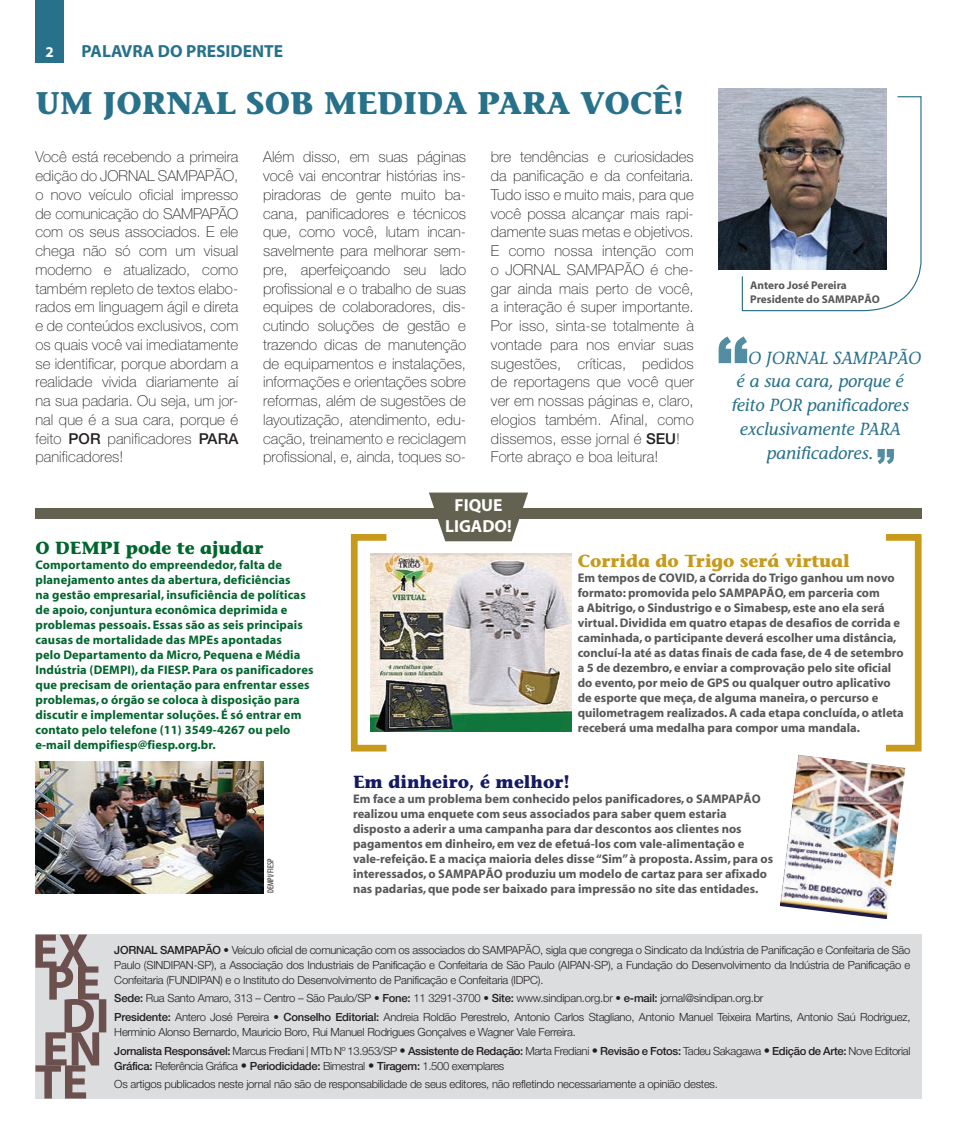
<style>
.page{position:relative;width:957px;height:1134px;background:#fff}
.page>*{position:absolute;margin:0;border:0;box-sizing:border-box;transform-origin:0 0}
.t1{font:700 31.25px "Stone Informal";color:#28718a}
.t2{font:italic 17.5px "Stone Informal";color:#28718a}
.t3{font:700 17.5px "Stone Informal";color:#c79a1b}
.t4{font:700 17.5px "Myriad";color:#28718a}
.t5{font:700 17.5px "Stone Informal";color:#151a64}
.t6{font:700 17.5px "Stone Informal";color:#00652e}
.t7{font:700 17.5px/21px "Myriad";color:#fff;text-align:center}
.t8{font:100 15px/18.8px "Helvetica Neue";letter-spacing:.01em;color:#231f20;text-align:justify}
.t9{font:700 15px "Myriad";color:#fff}
.t10{font:700 12.5px/15px "Myriad";color:#57585a}
.t11{font:700 12.5px/15px "Myriad";letter-spacing:.01em;color:#00652e}
.t12{font:300 11.25px/18.5px "Helvetica Neue";letter-spacing:-.02em;color:#231f20}
.t13{font:700 11.25px/13.5px "Myriad";color:#57585a}
.t14{font:condensed 8.75px "Myriad";color:#231f20}
.s1{font-weight:500}
.s2{font-size:12.5px}
</style>
<div class="page">
<div style="left:35px;top:508px;width:886px;height:11px;background:#636250"></div>
<svg style="left:429px;top:493px;width:99px;height:48px"></svg>
<div style="left:35px;top:934px;width:886px;height:164px;background:#dcdddf"></div>
<svg style="left:741px;top:96px;width:181px;height:216px"></svg>
<img style="left:718px;top:89px;width:169px;height:180px">
<svg style="left:35px;top:934px;width:71px;height:164px"></svg>
<svg style="left:718px;top:336px;width:29px;height:27px"></svg>
<svg style="left:877px;top:449px;width:17px;height:15px"></svg>
<div style="left:35px;top:0;width:29px;height:63px;background:#28718a"></div>
<img style="left:370px;top:553px;width:201px;height:179px">
<img style="left:780px;top:755px;width:125px;height:164px">
<div style="left:882px;top:534px;width:39px;height:217px;border:7px solid #c79a1b"></div>
<div style="left:351px;top:534px;width:39px;height:217px;border:7px solid #c79a1b"></div>
<img style="left:35px;top:762px;width:228px;height:131px">
<p class="t9" style="left:45px;top:44px;width:10px">2</p>
<p class="t4" style="left:81px;top:42px;width:203px">PALAVRA DO PRESIDENTE</p>
<h1 class="t1" style="left:35px;top:83px;width:106px">UM JORNAL</h1>
<h1 class="t1" style="left:246px;top:83px;width:255px">SOB MEDIDA PARA</h1>
<h1 class="t1" style="left:580px;top:83px;width:105px">VOCÊ!</h1>
<p class="t8" style="left:35px;top:148px;width:204px">Você está recebendo a primeira edição do JORNAL SAMPAPÃO, o novo veículo oficial impresso de comunicação do SAMPAPÃO com os seus associados. E ele chega não só com um visual moderno e atualizado, como também repleto de textos elabo&shy;rados em linguagem ágil e direta e de conteúdos exclusivos, com os quais você vai imediatamente se identificar, porque abordam a realidade vivida diariamente aí na sua padaria. Ou seja, um jor&shy;nal que é a sua cara, porque é feito <span class="s1">POR</span> panificadores <span class="s1">PARA </span>panificadores!</p>
<p class="t8" style="left:263px;top:148px;width:204px">Além disso, em suas páginas você vai encontrar histórias ins&shy;piradoras de gente muito ba&shy;cana, panificadores e técnicos que, como você, lutam incan&shy;savelmente para melhorar sem&shy;pre, aperfeiçoando seu lado profissional e o trabalho de suas equipes de colaboradores, dis&shy;cutindo soluções de gestão e trazendo dicas de manutenção de equipamentos e instalações, informações e orientações sobre reformas, além de sugestões de layoutização, atendimento, edu&shy;cação, treinamento e reciclagem profissional, e, ainda, toques so-</p>
<p class="t8" style="left:491px;top:148px;width:204px;text-align:left">bre tendências e curiosidades da panificação e da confeitaria.<br>Tudo isso e muito mais, para que você possa alcançar mais rapi&shy;damente suas metas e objetivos.<br>E como nossa intenção com o JORNAL SAMPAPÃO é che&shy;gar ainda mais perto de você, a interação é super importante.<br>Por isso, sinta-se totalmente à vontade para nos enviar suas sugestões, críticas, pedidos de reportagens que você quer ver em nossas páginas e, claro, elogios também. Afinal, como dissemos, esse jornal é <span class="s1">SEU</span>!<br>Forte abraço e boa leitura!</p>
<p class="t7" style="left:445px;top:496px;width:68px">FIQUE<br>LIGADO!</p>
<p class="t13" style="left:750px;top:279px;width:131px">Antero José Pereira<br>Presidente do SAMPAPÃO</p>
<p class="t2" style="left:748px;top:347px;width:175px">O JORNAL SAMPAPÃO</p>
<p class="t2" style="left:736px;top:371px;width:169px">é a sua cara, porque é</p>
<p class="t2" style="left:731px;top:395px;width:179px">feito POR panificadores</p>
<p class="t2" style="left:740px;top:418px;width:162px">exclusivamente PARA</p>
<p class="t2" style="left:766px;top:442px;width:108px">panificadores.</p>
<p class="t6" style="left:35px;top:537px;width:229px">O Dempi pode te ajudar</p>
<p class="t11" style="left:35px;top:558px;width:280px">Comportamento do empreendedor, falta de planejamento antes da abertura, deficiências<br>na gestão empresarial, insuficiência de políticas de apoio, conjuntura econômica deprimida e problemas pessoais. Essas são as seis principais causas de mortalidade das MPEs apontadas<br>pelo Departamento da Micro, Pequena e Média Indústria (DEMPI), da FIESP. Para os panificadores que precisam de orientação para enfrentar esses problemas, o órgão se coloca à disposição para discutir e implementar soluções. É só entrar em contato pelo telefone (11) 3549-4267 ou pelo e-mail dempifiesp@fiesp.org.br.</p>
<p class="t14" style="left:266px;top:893px;width:36px;rotate:-90deg">DEMPI/FIESP</p>
<p class="t3" style="left:578px;top:550px;width:273px">Corrida do Trigo será virtual</p>
<p class="t10" style="left:578px;top:571px;width:327px">Em tempos de COVID, a Corrida do Trigo ganhou um novo formato: promovida pelo SAMPAPÃO, em parceria com<br>a Abitrigo, o Sindustrigo e o Simabesp, este ano ela será virtual. Dividida em quatro etapas de desafios de corrida e caminhada, o participante deverá escolher uma distância, concluí-la até as datas finais de cada fase, de 4 de setembro a 5 de dezembro, e enviar a comprovação pelo site oficial do evento, por meio de GPS ou qualquer outro aplicativo de esporte que meça, de alguma maneira, o percurso e quilometragem realizados. A cada etapa concluída, o atleta receberá uma medalha para compor uma mandala.</p>
<p class="t5" style="left:353px;top:771px;width:218px">Em dinheiro, é melhor!</p>
<p class="t10" style="left:353px;top:792px;width:422px">Em face a um problema bem conhecido pelos panificadores, o SAMPAPÃO realizou uma enquete com seus associados para saber quem estaria disposto a aderir a uma campanha para dar descontos aos clientes nos pagamentos em dinheiro, em vez de efetuá-los com vale-alimentação e vale-refeição. E a maciça maioria deles disse “Sim” à proposta. Assim, para os interessados, o SAMPAPÃO produziu um modelo de cartaz para ser afixado nas padarias, que pode ser baixado para impressão no site das entidades.</p>
<p class="t12" style="left:114px;top:942px;width:797px;line-height:15px;text-align:justify"><span class="s1">JORNAL SAMPAPÃO</span> • Veículo oficial de comunicação com os associados do SAMPAPÃO, sigla que congrega o Sindicato da Indústria de Panificação e Confeitaria de São Paulo (SINDIPAN-SP), a Associação dos Industriais de Panificação e Confeitaria de São Paulo (AIPAN-SP), a Fundação do Desenvolvimento da Indústria de Panificação e Confeitaria (FUNDIPAN) e o Instituto do Desenvolvimento de Panificação e Confeitaria (IDPC).</p>
<p class="t12" style="left:114px;top:989px;width:797px"><span class="s1">Sede:</span> Rua Santo Amaro, 313 – Centro – São Paulo/SP • <span class="s1">Fone:</span> 11 3291-3700 • <span class="s1">Site:</span> www.sindipan.org.br • <span class="s1">e-mail:</span> jornal@sindipan.org.br<br><span class="s1">Presidente:</span> Antero José Pereira • <span class="s1">Conselho Editorial:</span> Andreia Roldão Perestrelo, Antonio Carlos Stagliano, Antonio Manuel Teixeira Martins, Antonio Saú Rodriguez,</p>
<p class="t12" style="left:114px;top:1022px;width:797px">Herminio Alonso Bernardo, Mauricio Boro, Rui Manuel Rodrigues Gonçalves e Wagner Vale Ferreira.<br><span class="s1">Jornalista Responsável:</span> Marcus Frediani | MTb Nº 13.953/SP <span class="s2">•</span> <span class="s1">Assistente de Redação:</span> Marta Frediani <span class="s2">•</span> <span class="s1">Revisão e Fotos:</span> Tadeu Sakagawa <span class="s2">•</span> <span class="s1">Edição de Arte:</span> Nove Editorial</p>
<p class="t12" style="left:114px;top:1056px;width:605px"><span class="s1">Gráfica:</span> Referência Gráfica <span class="s2">•</span> <span class="s1">Periodicidade:</span> Bimestral <span class="s2">•</span> <span class="s1">Tiragem:</span> 1.500 exemplares<br>Os artigos publicados neste jornal não são de responsabilidade de seus editores, não refletindo necessariamente a opinião destes.</p>
</div>
